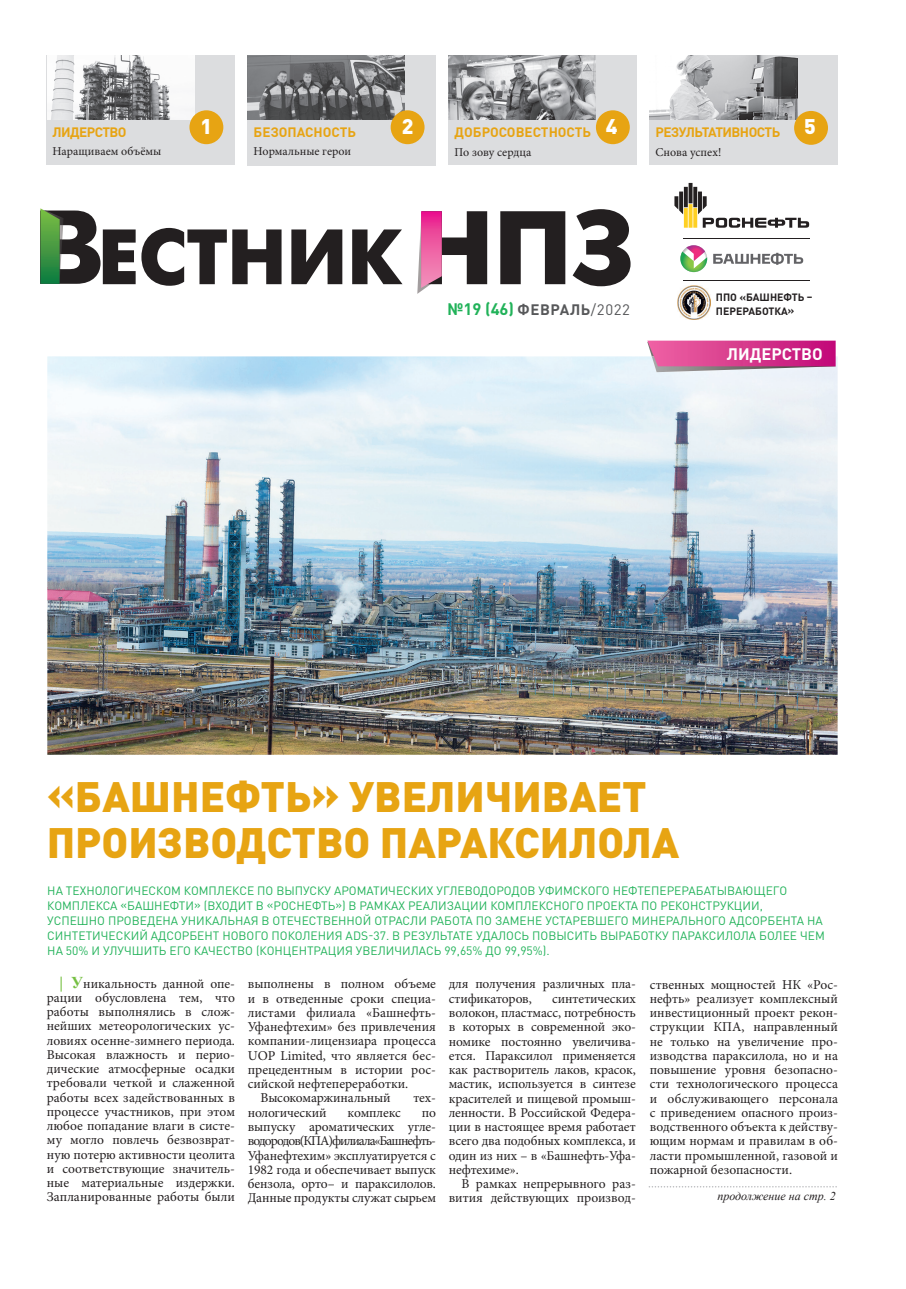
<style>
.page{position:relative;width:906px;height:1289px;background:#fff}
.page>*{position:absolute;margin:0;border:0;box-sizing:border-box;transform-origin:0 0}
.t1{font:900 42px/46.5px "DIN Pro";color:#e7a413}
.t2{font:900 21px "DIN Pro";color:#fff}
.t3{font:700 16.5px "DIN Pro";color:#21b259}
.t4{font:700 16.5px "DIN Pro";color:#fff}
.t5{font:13.5px/14.2px "Minion Pro";letter-spacing:-.005em;color:#231f20;text-align:justify}
.t6{font:700 13.5px "DIN Pro";letter-spacing:-.01em;color:#e7a413}
.t7{font:700 13.5px "DIN Pro";letter-spacing:-.04em;color:#e7a413}
.t8{font:12px/15px "DIN Pro";color:#21b259}
.t9{font:12px "Minion Pro";color:#231f20}
.t10{font:italic 12px "Times New Roman";color:#231f20}
.t11{font:700 10.5px/13.5px "DIN Pro";color:#231f20}
.s1{font-size:15px;color:#57585a}
.s2{font-weight:400;font-size:15px;color:#57585a}
.s3{font-family:"Times New Roman";font-weight:700;font-size:16.5px;color:#76c043}
</style>
<div class="page">
<div style="left:449px;top:55px;width:188px;height:110px;background:#dcdddf"></div>
<img style="left:449px;top:55px;width:146px;height:64px">
<div style="left:596px;top:110px;width:34px;height:34px;background:#e7a413;border-radius:50%"></div>
<div style="left:248px;top:55px;width:188px;height:110px;background:#dcdddf"></div>
<img style="left:248px;top:55px;width:156px;height:64px">
<div style="left:391px;top:110px;width:33px;height:34px;background:#e7a413;border-radius:50%"></div>
<svg style="left:674px;top:183px;width:135px;height:45px"></svg>
<img style="left:677px;top:286px;width:34px;height:34px">
<svg style="left:713px;top:253px;width:90px;height:12px"></svg>
<svg style="left:680px;top:245px;width:27px;height:27px"></svg>
<hr style="left:683px;top:238px;width:126px;height:1px;background:#231f20">
<hr style="left:683px;top:280px;width:126px;height:1px;background:#231f20">
<div style="left:649px;top:55px;width:189px;height:110px;background:#dcdddf"></div>
<img style="left:649px;top:55px;width:148px;height:64px">
<div style="left:794px;top:111px;width:34px;height:34px;background:#e7a413;border-radius:50%"></div>
<div style="left:47px;top:55px;width:188px;height:110px;background:#dcdddf"></div>
<img style="left:47px;top:56px;width:147px;height:63px">
<div style="left:189px;top:110px;width:34px;height:34px;background:#e7a413;border-radius:50%"></div>
<svg style="left:291px;top:229px;width:51px;height:55px"></svg>
<svg style="left:352px;top:229px;width:50px;height:55px"></svg>
<svg style="left:500px;top:211px;width:65px;height:73px"></svg>
<svg style="left:572px;top:209px;width:58px;height:77px"></svg>
<svg style="left:40px;top:208px;width:241px;height:78px"></svg>
<svg style="left:417px;top:211px;width:70px;height:83px"></svg>
<img style="left:47px;top:356px;width:790px;height:398px">
<svg style="left:648px;top:1186px;width:189px;height:1px"></svg>
<img style="left:652px;top:356px;width:184px;height:16px">
<svg style="left:647px;top:340px;width:188px;height:26px;background:#d74191"></svg>
<h2 class="t2" style="left:402px;top:112px;width:13px">2</h2>
<h2 class="t2" style="left:200px;top:112px;width:13px">1</h2>
<p class="t6" style="left:254px;top:123px;width:104px">БЕЗОПАСНОСТЬ</p>
<h2 class="t2" style="left:606px;top:112px;width:13px">4</h2>
<p class="t9" style="left:254px;top:143px;width:99px">Нормальные герои</p>
<p class="t7" style="left:52px;top:123px;width:76px">ЛИДЕРСТВО</p>
<h2 class="t2" style="left:804px;top:112px;width:13px">5</h2>
<p class="t9" style="left:52px;top:143px;width:110px">Наращиваем объёмы</p>
<p class="t6" style="left:454px;top:123px;width:138px">ДОБРОСОВЕСТНОСТЬ</p>
<p class="t9" style="left:454px;top:144px;width:78px">По зову сердца</p>
<p class="t7" style="left:655px;top:123px;width:126px">РЕЗУЛЬТАТИВНОСТЬ</p>
<p class="t9" style="left:655px;top:144px;width:67px">Снова успех!</p>
<p class="t3" style="left:447px;top:298px;width:184px">№19 (46) <span class="s1">ФЕВРАЛЬ</span><span class="s2">/2022</span></p>
<p class="t11" style="left:716px;top:290px;width:98px">ППО «БАШНЕФТЬ –<br>ПЕРЕРАБОТКА»</p>
<p class="t4" style="left:727px;top:343px;width:97px">ЛИДЕРСТВО</p>
<h1 class="t1" style="left:47px;top:771px;width:634px">«БАШНЕФТЬ» УВЕЛИЧИВАЕТ<br>ПРОИЗВОДСТВО ПАРАКСИЛОЛА</h1>
<p class="t8" style="left:47px;top:882px;width:779px">НА ТЕХНОЛОГИЧЕСКОМ КОМПЛЕКСЕ ПО ВЫПУСКУ АРОМАТИЧЕСКИХ УГЛЕВОДОРОДОВ УФИМСКОГО НЕФТЕПЕРЕРАБАТЫВАЮЩЕГО КОМПЛЕКСА «БАШНЕФТИ» (ВХОДИТ В «РОСНЕФТЬ») В РАМКАХ РЕАЛИЗАЦИИ КОМПЛЕКСНОГО ПРОЕКТА ПО РЕКОНСТРУКЦИИ,<br>УСПЕШНО ПРОВЕДЕНА УНИКАЛЬНАЯ В ОТЕЧЕСТВЕННОЙ ОТРАСЛИ РАБОТА ПО ЗАМЕНЕ УСТАРЕВШЕГО МИНЕРАЛЬНОГО АДСОРБЕНТА НА СИНТЕТИЧЕСКИЙ АДСОРБЕНТ НОВОГО ПОКОЛЕНИЯ ADS-37. В РЕЗУЛЬТАТЕ УДАЛОСЬ ПОВЫСИТЬ ВЫРАБОТКУ ПАРАКСИЛОЛА БОЛЕЕ ЧЕМ НА 50% И УЛУЧШИТЬ ЕГО КАЧЕСТВО (КОНЦЕНТРАЦИЯ УВЕЛИЧИЛАСЬ 99,65% ДО 99,95%).</p>
<p class="t5" style="left:47px;top:976px;width:190px;text-indent:13px"><span class="s3">| У</span>никальность данной опе&shy;рации обусловлена тем, что работы выполнялись в слож&shy;нейших метеорологических ус&shy;ловиях осенне-зимнего периода.<br>Высокая влажность и перио&shy;дические атмосферные осадки требовали четкой и слаженной работы всех задействованных в процессе участников, при этом любое попадание влаги в систе&shy;му могло повлечь безвозврат&shy;ную потерю активности цеолита и соответствующие значитель&shy;ные материальные издержки.<br>Запланированные работы были</p>
<p class="t5" style="left:248px;top:976px;width:190px">выполнены в полном объеме</p>
<p class="t5" style="left:248px;top:991px;width:190px">и в отведенные сроки специа-</p>
<p class="t5" style="left:248px;top:1005px;width:190px">листами филиала «Башнефть-</p>
<p class="t5" style="left:248px;top:1019px;width:190px">Уфанефтехим» без привлечения</p>
<p class="t5" style="left:248px;top:1034px;width:190px">компании-лицензиара процесса</p>
<p class="t5" style="left:248px;top:1048px;width:190px">UOP Limited, что является бес-</p>
<p class="t5" style="left:248px;top:1062px;width:190px">прецедентным в истории рос-</p>
<p class="t5" style="left:248px;top:1076px;width:162px">сийской нефтепереработки.</p>
<p class="t5" style="left:260px;top:1091px;width:132px">Высокомаржинальный</p>
<p class="t5" style="left:413px;top:1091px;width:24px">тех-</p>
<p class="t5" style="left:248px;top:1105px;width:80px">нологический</p>
<p class="t5" style="left:347px;top:1105px;width:55px">комплекс</p>
<p class="t5" style="left:248px;top:1105px;width:190px;text-indent:174px">по выпуску ароматических угле&shy;водородов (КПА) филиала «Башнефть-Уфанефтехим» эксплуатируется с 1982 года и обеспечивает выпуск бензола, орто– и параксилолов.<br>Данные продукты служат сырьем</p>
<p class="t5" style="left:449px;top:977px;width:189px">для получения различных пла&shy;стификаторов,</p>
<p class="t5" style="left:449px;top:991px;width:189px;text-indent:104px">синтетических волокон, пластмасс, потребность в которых в современной эко&shy;номике постоянно увеличива&shy;ется. Параксилол применяется как растворитель лаков, красок, мастик, используется в синтезе красителей и пищевой промыш&shy;ленности. В Российской Федера&shy;ции в настоящее время работает всего два подобных комплекса, и один из них – в «Башнефть-Уфа&shy;нефтехиме».</p>
<p class="t5" style="left:449px;top:1176px;width:189px;text-align:right">В рамках непрерывного раз&shy;вития действующих производ-</p>
<p class="t5" style="left:649px;top:977px;width:190px">ственных мощностей НК «Рос&shy;нефть» реализует комплексный инвестиционный проект рекон&shy;струкции КПА, направленный не только на увеличение про&shy;изводства параксилола, но и на повышение уровня безопасно&shy;сти технологического процесса и обслуживающего персонала с приведением опасного произ&shy;водственного объекта к действу&shy;ющим нормам и правилам в об&shy;ласти промышленной, газовой и пожарной безопасности.</p>
<p class="t10" style="left:717px;top:1187px;width:120px">продолжение на стр. 2</p>
</div>
